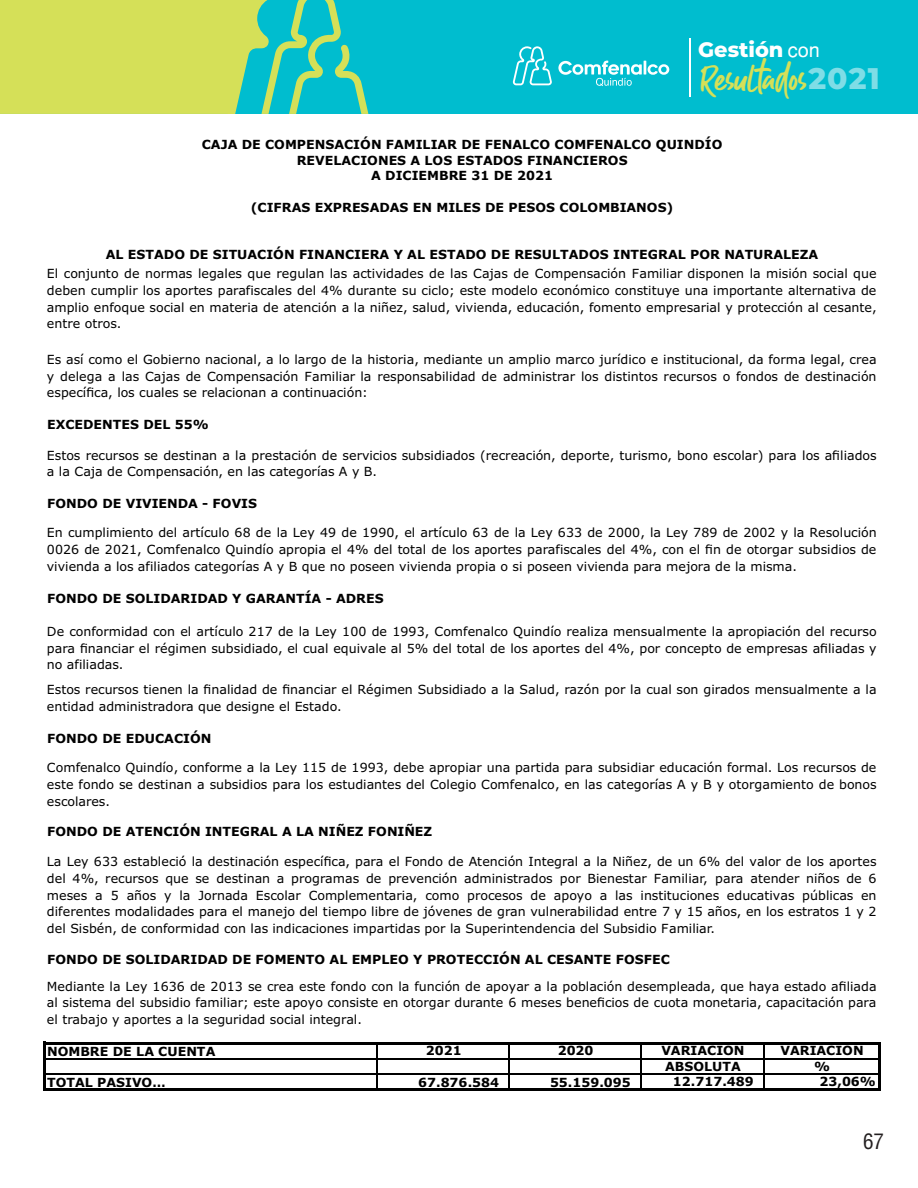
<style>
.page{position:relative;width:918px;height:1188px;background:#fff}
.page>*{position:absolute;margin:0;border:0;box-sizing:border-box;transform-origin:0 0}
.t1{font:34.05px "Guthen Bloots Personal Use";color:#d5e058}
.t2{font:condensed 21px "Helvetica LT Std";color:#231f20}
.t3{font:800 20.85px "Montserrat";color:#fff}
.t4{font:12.6px/16.8px "Verdana";color:#000;text-align:justify}
.t5{font:700 12.6px/15.6px "Verdana";color:#000;text-align:center}
.s1{font-family:"Helvetica";font-weight:400;font-size:19.8px}
.s2{font-family:"Montserrat";font-weight:800;font-size:29.7px;color:rgb(255 255 255/.5)}
</style>
<div class="page">
<div style="left:0;top:0;width:918px;height:114px;background:#00bdcf"></div>
<svg style="left:558px;top:61px;width:111px;height:25px"></svg>
<svg style="left:513px;top:46px;width:39px;height:39px"></svg>
<svg style="left:0;top:0;width:368px;height:114px"></svg>
<hr style="left:689px;top:38px;width:2px;height:59px;background:#fff">
<hr style="left:43px;top:1042px;width:2px;height:49px;background:#000">
<hr style="left:377px;top:1044px;width:1px;height:45px;background:#000">
<hr style="left:509px;top:1044px;width:1px;height:45px;background:#000">
<hr style="left:640px;top:1044px;width:1px;height:45px;background:#000">
<hr style="left:763px;top:1044px;width:1px;height:45px;background:#000">
<hr style="left:878px;top:1044px;width:2px;height:47px;background:#000">
<hr style="left:45px;top:1042px;width:835px;height:2px;background:#000">
<hr style="left:45px;top:1058px;width:833px;height:1px;background:#000">
<hr style="left:45px;top:1074px;width:833px;height:1px;background:#000">
<hr style="left:45px;top:1089px;width:835px;height:2px;background:#000">
<h3 class="t3" style="left:698px;top:37px;width:123px">Gestión <span class="s1">con</span></h3>
<h1 class="t1" style="left:702px;top:62px;width:180px">Resultados<span class="s2">2021</span></h1>
<p class="t5" style="left:202px;top:138px;width:522px">CAJA DE COMPENSACIÓN FAMILIAR DE FENALCO COMFENALCO QUINDÍO<br>REVELACIONES A LOS ESTADOS FINANCIEROS<br>A DICIEMBRE 31 DE 2021</p>
<p class="t5" style="left:251px;top:200px;width:424px">(CIFRAS EXPRESADAS EN MILES DE PESOS COLOMBIANOS)</p>
<p class="t5" style="left:106px;top:247px;width:714px">AL ESTADO DE SITUACIÓN FINANCIERA Y AL ESTADO DE RESULTADOS INTEGRAL POR NATURALEZA</p>
<p class="t4" style="left:47px;top:266px;width:831px">El conjunto de normas legales que regulan las actividades de las Cajas de Compensación Familiar disponen la misión social que deben cumplir los aportes parafiscales del 4% durante su ciclo; este modelo económico constituye una importante alternativa de amplio enfoque social en materia de atención a la niñez, salud, vivienda, educación, fomento empresarial y protección al cesante, entre otros.</p>
<p class="t4" style="left:47px;top:352px;width:831px">Es así como el Gobierno nacional, a lo largo de la historia, mediante un amplio marco jurídico e institucional, da forma legal, crea y delega a las Cajas de Compensación Familiar la responsabilidad de administrar los distintos recursos o fondos de destinación específica, los cuales se relacionan a continuación:</p>
<p class="t5" style="left:47px;top:418px;width:163px">EXCEDENTES DEL 55%</p>
<p class="t4" style="left:47px;top:448px;width:831px">Estos recursos se destinan a la prestación de servicios subsidiados (recreación, deporte, turismo, bono escolar) para los afiliados a la Caja de Compensación, en las categorías A y B.</p>
<p class="t5" style="left:47px;top:497px;width:211px">FONDO DE VIVIENDA - FOVIS</p>
<p class="t4" style="left:47px;top:526px;width:831px">En cumplimiento del artículo 68 de la Ley 49 de 1990, el artículo 63 de la Ley 633 de 2000, la Ley 789 de 2002 y la Resolución 0026 de 2021, Comfenalco Quindío apropia el 4% del total de los aportes parafiscales del 4%, con el fin de otorgar subsidios de vivienda a los afiliados categorías A y B que no poseen vivienda propia o si poseen vivienda para mejora de la misma.</p>
<p class="t5" style="left:47px;top:592px;width:338px">FONDO DE SOLIDARIDAD Y GARANTÍA - ADRES</p>
<p class="t4" style="left:47px;top:624px;width:831px">De conformidad con el artículo 217 de la Ley 100 de 1993, Comfenalco Quindío realiza mensualmente la apropiación del recurso para financiar el régimen subsidiado, el cual equivale al 5% del total de los aportes del 4%, por concepto de empresas afiliadas y no afiliadas.</p>
<p class="t4" style="left:47px;top:682px;width:831px">Estos recursos tienen la finalidad de financiar el Régimen Subsidiado a la Salud, razón por la cual son girados mensualmente a la entidad administradora que designe el Estado.</p>
<p class="t5" style="left:47px;top:732px;width:166px">FONDO DE EDUCACIÓN</p>
<p class="t4" style="left:47px;top:760px;width:831px">Comfenalco Quindío, conforme a la Ley 115 de 1993, debe apropiar una partida para subsidiar educación formal. Los recursos de este fondo se destinan a subsidios para los estudiantes del Colegio Comfenalco, en las categorías A y B y otorgamiento de bonos escolares.</p>
<p class="t5" style="left:47px;top:825px;width:387px">FONDO DE ATENCIÓN INTEGRAL A LA NIÑEZ FONIÑEZ</p>
<p class="t4" style="left:47px;top:854px;width:831px">La Ley 633 estableció la destinación específica, para el Fondo de Atención Integral a la Niñez, de un 6% del valor de los aportes del 4%, recursos que se destinan a programas de prevención administrados por Bienestar Familiar, para atender niños de 6 meses a 5 años y la Jornada Escolar Complementaria, como procesos de apoyo a las instituciones educativas públicas en diferentes modalidades para el manejo del tiempo libre de jóvenes de gran vulnerabilidad entre 7 y 15 años, en los estratos 1 y 2 del Sisbén, de conformidad con las indicaciones impartidas por la Superintendencia del Subsidio Familiar.</p>
<p class="t5" style="left:47px;top:953px;width:624px">FONDO DE SOLIDARIDAD DE FOMENTO AL EMPLEO Y PROTECCIÓN AL CESANTE FOSFEC</p>
<p class="t4" style="left:47px;top:979px;width:831px">Mediante la Ley 1636 de 2013 se crea este fondo con la función de apoyar a la población desempleada, que haya estado afiliada al sistema del subsidio familiar; este apoyo consiste en otorgar durante 6 meses beneficios de cuota monetaria, capacitación para el trabajo y aportes a la seguridad social integral.</p>
<p class="t5" style="left:47px;top:1044px;width:170px">NOMBRE DE LA CUENTA</p>
<p class="t5" style="left:426px;top:1044px;width:37px">2021</p>
<p class="t5" style="left:558px;top:1044px;width:37px">2020</p>
<p class="t5" style="left:661px;top:1044px;width:85px">VARIACIÓN</p>
<p class="t5" style="left:781px;top:1044px;width:85px">VARIACIÓN</p>
<p class="t5" style="left:665px;top:1060px;width:77px">ABSOLUTA</p>
<p class="t5" style="left:814px;top:1060px;width:18px">%</p>
<p class="t5" style="left:47px;top:1076px;width:120px">TOTAL PASIVO…</p>
<p class="t5" style="left:418px;top:1076px;width:82px">67.876.584</p>
<p class="t5" style="left:550px;top:1076px;width:82px">55.159.095</p>
<p class="t5" style="left:673px;top:1074px;width:82px">12.717.489</p>
<p class="t5" style="left:820px;top:1074px;width:58px">23,06%</p>
<h2 class="t2" style="left:863px;top:1133px;width:22px">67</h2>
</div>
